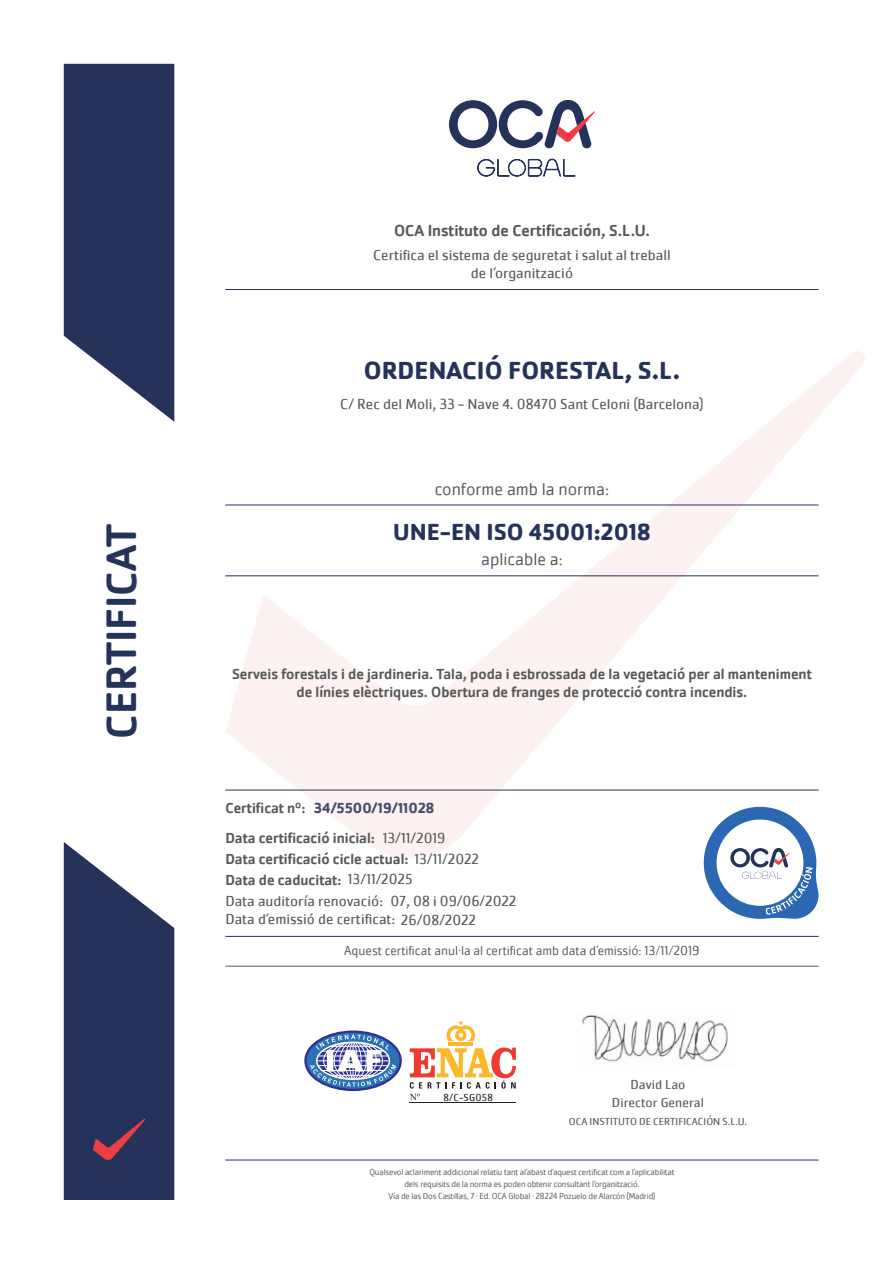
<style>
.page{position:relative;width:893px;height:1263px;background:#fff}
.page>*{position:absolute;margin:0;border:0;box-sizing:border-box;transform-origin:0 0}
.t1{font:500 43.95px "Cachet Pro";color:#25335a}
.t2{font:700 25.5px "Cachet Pro";color:#25335a}
.t3{font:700 24px "Cachet Pro";color:#25335a}
.t4{font:300 18px "Cachet Pro";color:#57585a}
.t5{font:500 16.5px "Cachet Pro";color:#57585a}
.t6{font:500 15px/18px "Cachet Pro";color:#57585a;text-align:center}
.t7{font:15px "Cachet Pro";color:#57585a}
.t8{font:700 15px "Cachet Pro";color:#494e6e}
.t9{font:300 13.5px "Cachet Pro";color:#57585a}
.t10{font:13.5px "Cachet Pro";color:#57585a}
.t11{font:10.5px "Cachet Pro";color:#57585a}
.t12{font:10.5px "Cachet Pro";letter-spacing:.025em;color:#231f20}
.t13{font:300 9px "Cachet Pro";letter-spacing:-.02em;color:#57585a}
.s1{font-weight:400}
</style>
<div class="page">
<svg style="left:225px;top:351px;width:640px;height:509px"></svg>
<svg style="left:64px;top:64px;width:110px;height:358px;background:#3f4b6d"></svg>
<svg style="left:449px;top:100px;width:146px;height:48px"></svg>
<svg style="left:477px;top:159px;width:99px;height:18px"></svg>
<svg style="left:64px;top:842px;width:110px;height:358px;background:#414b6d"></svg>
<hr style="left:225px;top:289px;width:594px;height:1px;background:#25335a">
<hr style="left:225px;top:575px;width:594px;height:1px;background:#25335a">
<hr style="left:225px;top:505px;width:594px;height:1px;background:#25335a">
<svg style="left:704px;top:807px;width:115px;height:112px"></svg>
<hr style="left:225px;top:1160px;width:594px;height:1px;background:#25335a">
<hr style="left:225px;top:790px;width:594px;height:1px;background:#25335a">
<hr style="left:225px;top:936px;width:594px;height:1px;background:#25335a">
<hr style="left:225px;top:966px;width:594px;height:1px;background:#57585a">
<hr style="left:449px;top:1042px;width:24px;height:4px;background:#fcb828">
<svg style="left:446px;top:1021px;width:29px;height:20px"></svg>
<hr style="left:410px;top:1102px;width:106px;height:1px;background:#231f20">
<svg style="left:410px;top:1047px;width:106px;height:53px"></svg>
<svg style="left:305px;top:1032px;width:96px;height:58px"></svg>
<div style="left:304px;top:1030px;width:98px;height:61px;border:2px solid #2e3092;border-radius:50%"></div>
<svg style="left:310px;top:1034px;width:86px;height:53px"></svg>
<img style="left:582px;top:1015px;width:146px;height:47px">
<p class="t1" style="left:96px;top:738px;width:216px;rotate:-90deg">CERTIFICAT</p>
<p class="t5" style="left:394px;top:221px;width:257px">OCA Instituto de Certificación, S.L.U.</p>
<p class="t7" style="left:373px;top:246px;width:299px">Certifica el sistema de seguretat i salut al treball</p>
<p class="t7" style="left:471px;top:264px;width:104px">de l’organització</p>
<p class="t2" style="left:364px;top:355px;width:318px">ORDENACIÓ FORESTAL, S.L.</p>
<p class="t7" style="left:340px;top:395px;width:365px">C/ Rec del Moli, 33 - Nave 4. 08470 Sant Celoni (Barcelona)</p>
<p class="t4" style="left:435px;top:479px;width:176px">conforme amb la norma:</p>
<p class="t3" style="left:393px;top:517px;width:259px">UNE-EN ISO 45001:2018</p>
<p class="t4" style="left:481px;top:549px;width:83px">aplicable a:</p>
<p class="t6" style="left:232px;top:666px;width:581px">Serveis forestals i de jardineria. Tala, poda i esbrossada de la vegetació per al manteniment de línies elèctriques. Obertura de franges de protecció contra incendis.</p>
<p class="t8" style="left:314px;top:798px;width:122px">34/5500/19/11028</p>
<p class="t6" style="left:225px;top:799px;width:82px">Certificat nº:</p>
<p class="t6" style="left:225px;top:829px;width:151px">Data certificació inicial:</p>
<p class="t6" style="left:225px;top:871px;width:189px">Data de caducitat: <span class="s1">13/11/2025</span></p>
<p class="t7" style="left:390px;top:892px;width:127px">07, 08 i 09/06/2022</p>
<p class="t7" style="left:225px;top:910px;width:252px">Data d’emissió de certificat: 26/08/2022</p>
<p class="t7" style="left:383px;top:829px;width:64px">13/11/2019</p>
<p class="t6" style="left:225px;top:850px;width:255px">Data certificació cicle actual: <span class="s1">13/11/2022</span></p>
<p class="t7" style="left:225px;top:892px;width:159px">Data auditoría renovació:</p>
<p class="t9" style="left:344px;top:943px;width:357px">Aquest certificat anul·la al certificat amb data d’emissió: 13/11/2019</p>
<p class="t12" style="left:443px;top:1091px;width:51px">8/C-SG058</p>
<p class="t10" style="left:630px;top:1076px;width:56px">David Lao</p>
<p class="t11" style="left:569px;top:1115px;width:180px">OCA INSTITUTO DE CERTIFICACIÓN S.L.U.</p>
<p class="t10" style="left:612px;top:1094px;width:93px">Director General</p>
<p class="t13" style="left:369px;top:1166px;width:307px">Qualsevol aclariment addicional relatiu tant al’abast d’aquest certificat com a l’aplicabilitat</p>
<p class="t13" style="left:404px;top:1178px;width:236px">dels requisits de la norma es poden obtenir consultant l’organització.</p>
<p class="t13" style="left:388px;top:1190px;width:268px">Vía de las Dos Castillas, 7 · Ed. OCA Global · 28224 Pozuelo de Alarcón (Madrid)</p>
</div>
